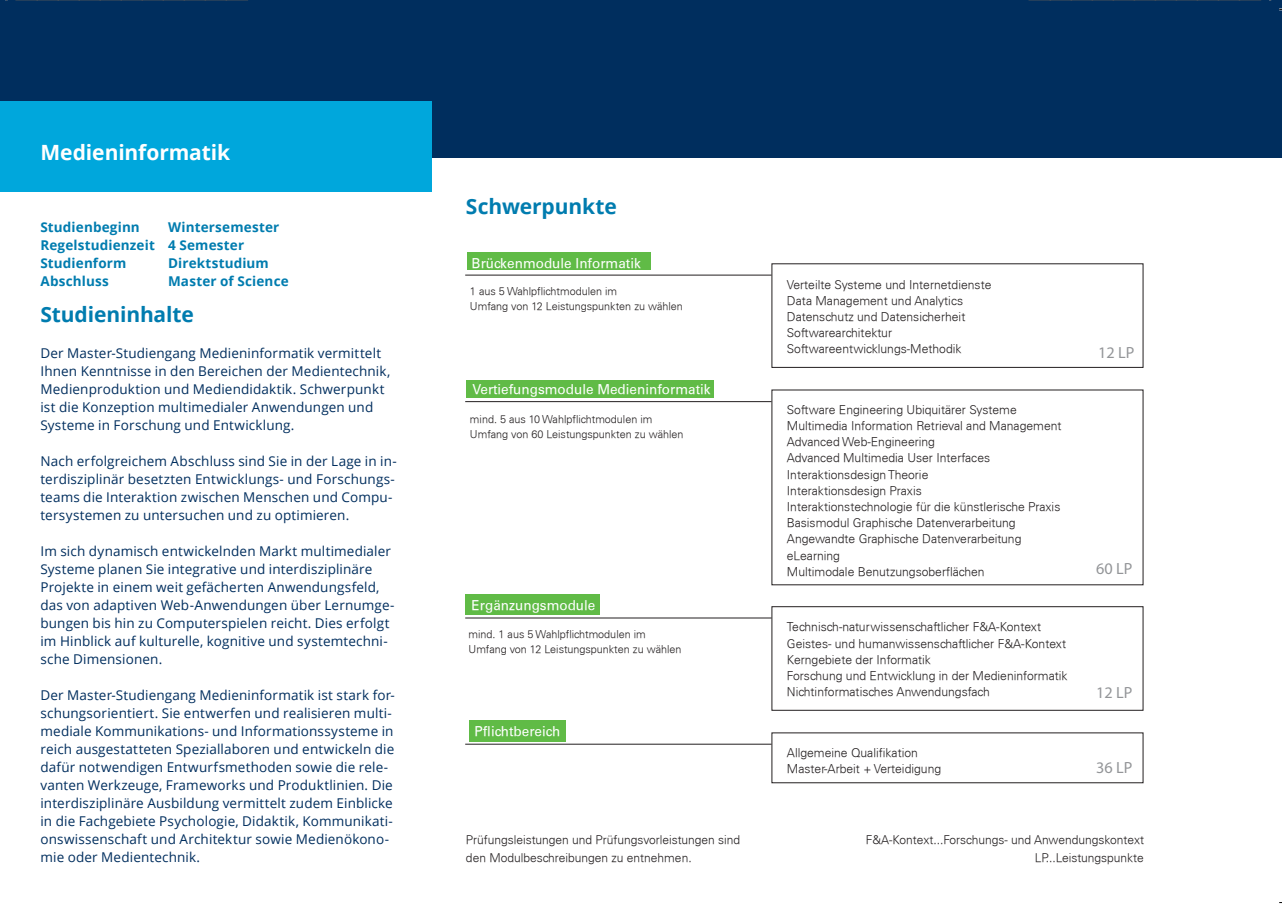
<style>
.page{position:relative;width:1282px;height:910px;background:#fff}
.page>*{position:absolute;margin:0;border:0;box-sizing:border-box;transform-origin:0 0}
.t1{font:700 21px "Open Sans";letter-spacing:-.005em;color:#007caf}
.t2{font:700 21px "Open Sans";letter-spacing:-.005em;color:#fff}
.t3{font:16.2px "Myriad Pro";color:#939598}
.t4{font:15px "Univers";color:#fff}
.t5{font:13.5px/18px "Open Sans";letter-spacing:.01em;color:#002e5e}
.t6{font:700 13.5px/18px "Open Sans";letter-spacing:.01em;color:#007caf}
.t7{font:13.5px "Univers";color:#fff}
.t8{font:300 12.15px/16.2px "Univers";color:#231f20}
.t9{font:300 12px/18px "Univers";color:#231f20}
.t10{font:300 10.8px/14.9px "Univers";color:#231f20}
</style>
<div class="page">
<div style="left:0;top:0;width:1281px;height:158px;background:#002e5e"></div>
<div style="left:0;top:102px;width:432px;height:90px;background:#00a7dc"></div>
<div style="left:467px;top:253px;width:183px;height:17px;background:#60bb46"></div>
<hr style="left:465px;top:275px;width:306px;height:1px;background:#231f20">
<hr style="left:465px;top:618px;width:306px;height:1px;background:#231f20">
<hr style="left:465px;top:744px;width:306px;height:1px;background:#231f20">
<hr style="left:465px;top:401px;width:306px;height:1px;background:#231f20">
<div style="left:771px;top:263px;width:372px;height:105px;border:1px solid #231f20"></div>
<div style="left:771px;top:606px;width:372px;height:104px;border:1px solid #231f20"></div>
<div style="left:466px;top:381px;width:247px;height:17px;background:#60bb46"></div>
<div style="left:466px;top:594px;width:134px;height:21px;background:#60bb46"></div>
<div style="left:469px;top:720px;width:96px;height:21px;background:#60bb46"></div>
<svg style="left:15px;top:0;width:233px;height:1px"></svg>
<svg style="left:1028px;top:0;width:232px;height:1px"></svg>
<h1 class="t2" style="left:40px;top:137px;width:191px">Medieninformatik</h1>
<p class="t6" style="left:40px;top:218px;width:240px;text-indent:128px">Wintersemester<br>Regelstudienzeit 4 Semester<br>Studienform</p>
<p class="t6" style="left:40px;top:218px;width:101px">Studienbeginn</p>
<p class="t6" style="left:168px;top:254px;width:102px">Direktstudium</p>
<p class="t6" style="left:40px;top:272px;width:70px">Abschluss</p>
<p class="t6" style="left:168px;top:272px;width:122px">Master of Science</p>
<h1 class="t1" style="left:40px;top:299px;width:155px">Studieninhalte</h1>
<p class="t5" style="left:40px;top:344px;width:351px">Der Master-Studiengang Medieninformatik vermittelt Ihnen Kenntnisse in den Bereichen der Medientechnik, Medienproduktion und Mediendidaktik. Schwerpunkt ist die Konzeption multimedialer Anwendungen und Systeme in Forschung und Entwicklung.</p>
<p class="t5" style="left:40px;top:452px;width:357px">Nach erfolgreichem Abschluss sind Sie in der Lage in in&shy;terdisziplinär besetzten Entwicklungs- und Forschungs&shy;teams die Interaktion zwischen Menschen und Compu&shy;tersystemen zu untersuchen und zu optimieren.</p>
<p class="t5" style="left:40px;top:542px;width:355px">Im sich dynamisch entwickelnden Markt multimedialer Systeme planen Sie integrative und interdisziplinäre Projekte in einem weit gefächerten Anwendungsfeld, das von adaptiven Web-Anwendungen über Lernumge&shy;bungen bis hin zu Computerspielen reicht. Dies erfolgt im Hinblick auf kulturelle, kognitive und systemtechni&shy;sche Dimensionen.</p>
<p class="t5" style="left:40px;top:686px;width:356px">Der Master-Studiengang Medieninformatik ist stark for&shy;schungsorientiert. Sie entwerfen und realisieren multi&shy;mediale Kommunikations- und Informationssysteme in reich ausgestatteten Speziallaboren und entwickeln die dafür notwendigen Entwurfsmethoden sowie die rele&shy;vanten Werkzeuge, Frameworks und Produktlinien. Die interdisziplinäre Ausbildung vermittelt zudem Einblicke in die Fachgebiete Psychologie, Didaktik, Kommunikati&shy;onswissenschaft und Architektur sowie Medienökono&shy;mie oder Medientechnik.</p>
<h1 class="t1" style="left:466px;top:191px;width:152px">Schwerpunkte</h1>
<p class="t7" style="left:471px;top:255px;width:171px">Brückenmodule Informatik</p>
<p class="t10" style="left:470px;top:284px;width:214px">1 aus 5 Wahlpflichtmodulen im<br>Umfang von 12 Leistungspunkten zu wählen</p>
<p class="t4" style="left:470px;top:380px;width:266px">Vertiefungsmodule Medieninformatik</p>
<p class="t7" style="left:472px;top:381px;width:239px">Vertiefungsmodule Medieninformatik</p>
<p class="t10" style="left:470px;top:412px;width:215px">mind. 5 aus 10 Wahlpflichtmodulen im<br>Umfang von 60 Leistungspunkten zu wählen</p>
<p class="t7" style="left:471px;top:597px;width:125px">Ergänzungsmodule</p>
<p class="t10" style="left:468px;top:626px;width:214px">mind. 1 aus 5 Wahlpflichtmodulen im<br>Umfang von 12 Leistungspunkten zu wählen</p>
<p class="t7" style="left:474px;top:723px;width:87px">Pflichtbereich</p>
<p class="t8" style="left:786px;top:276px;width:206px">Verteilte Systeme und Internetdienste<br>Data Management und Analytics<br>Datenschutz und Datensicherheit<br>Softwarearchitektur<br>Softwareentwicklungs-Methodik</p>
<p class="t8" style="left:786px;top:401px;width:276px">Software Engineering Ubiquitärer Systeme Multimedia Information Retrieval and Management Advanced Web-Engineering<br>Advanced Multimedia User Interfaces Interaktionsdesign Theorie<br>Interaktionsdesign Praxis<br>Interaktionstechnologie für die künstlerische Praxis Basismodul Graphische Datenverarbeitung Angewandte Graphische Datenverarbeitung eLearning<br>Multimodale Benutzungsoberflächen</p>
<p class="t8" style="left:786px;top:619px;width:282px">Technisch-naturwissenschaftlicher F&amp;A-Kontext Geistes- und humanwissenschaftlicher F&amp;A-Kontext Kerngebiete der Informatik<br>Forschung und Entwicklung in der Medieninformatik Nichtinformatisches Anwendungsfach</p>
<p class="t8" style="left:786px;top:744px;width:156px">Allgemeine Qualifikation<br>Master-Arbeit + Verteidigung</p>
<p class="t3" style="left:1097px;top:343px;width:38px">12 LP</p>
<p class="t3" style="left:1095px;top:559px;width:38px">60 LP</p>
<p class="t3" style="left:1095px;top:683px;width:38px">12 LP</p>
<p class="t3" style="left:1095px;top:757px;width:38px">36 LP</p>
<p class="t9" style="left:466px;top:831px;width:276px">Prüfungsleistungen und Prüfungsvorleistungen sind den Modulbeschreibungen zu entnehmen.</p>
<p class="t9" style="left:865px;top:831px;width:279px;text-align:right">F&amp;A-Kontext...Forschungs- und Anwendungskontext<br>LP...Leistungspunkte</p>
</div>
